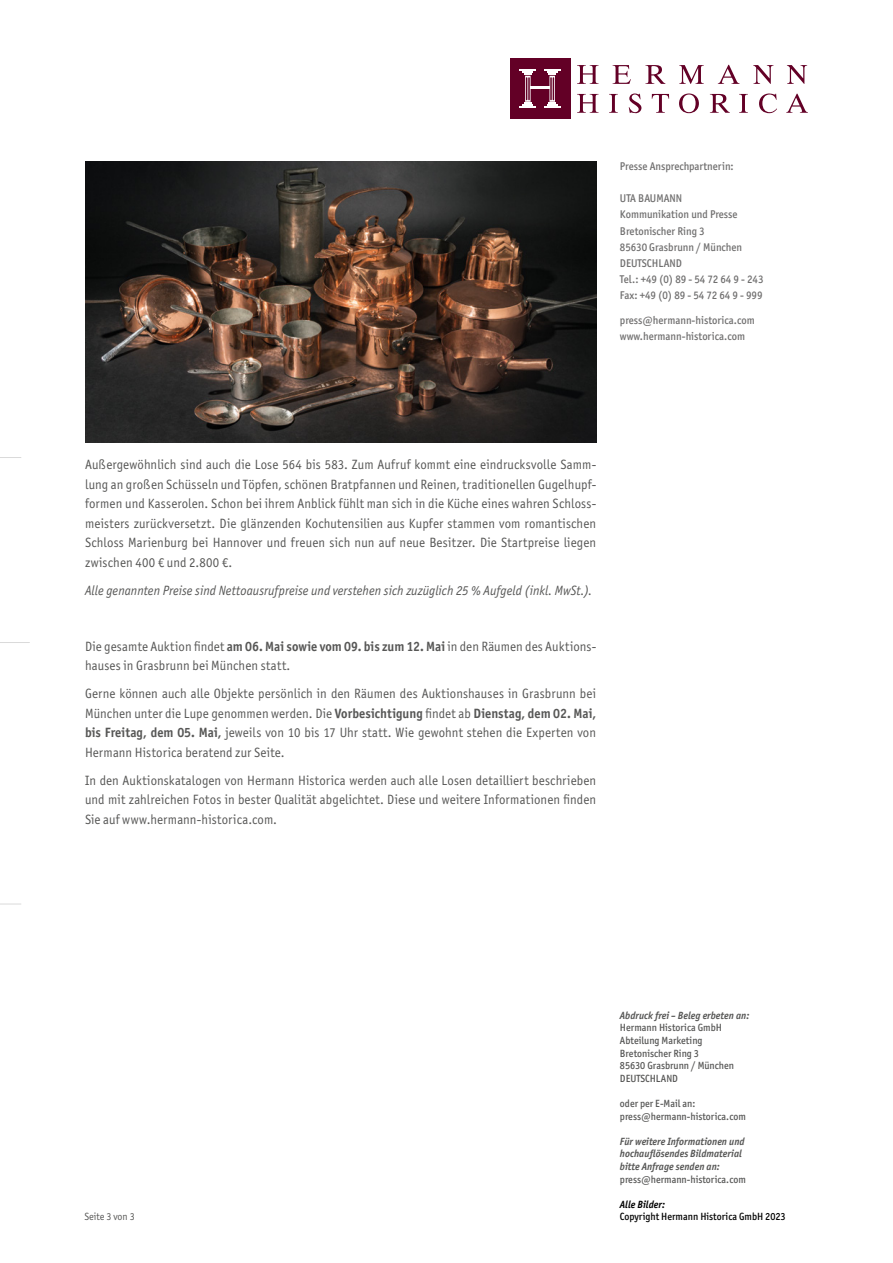
<style>
.page{position:relative;width:893px;height:1263px;background:#fff}
.page>*{position:absolute;margin:0;border:0;box-sizing:border-box;transform-origin:0 0}
.t1{font:13.5px/19.5px "Officina Sans ITC Std";letter-spacing:.015em;color:#575756;text-align:justify;scale:.95 1}
.t2{font:italic 13.5px "Officina Sans ITC Std";letter-spacing:.005em;color:#575756;scale:.95 1}
.t3{font:500 11.25px/16.2px "Officina Sans ITC Pro";color:#706f6f;scale:.95 1}
.t4{font:500 10.5px/12.6px "Officina Sans ITC Pro";color:#575756;scale:.95 1}
.t5{font:italic 700 10.5px/12.6px "Officina Sans ITC Pro";color:#575756;scale:.95 1}
.t6{font:500 10.5px "Officina Sans ITC Pro";color:#000;scale:.95 1}
.t7{font:italic 700 10.5px "Officina Sans ITC Pro";color:#000;scale:.95 1}
.t8{font:10.5px "Officina Sans ITC Std";color:#575756;scale:.95 1}
.s1{font-family:"Officina Sans ITC Pro";font-weight:700}
</style>
<div class="page">
<svg style="left:577px;top:65px;width:21px;height:19px"></svg>
<svg style="left:613px;top:65px;width:18px;height:19px"></svg>
<svg style="left:645px;top:65px;width:20px;height:19px"></svg>
<svg style="left:679px;top:65px;width:25px;height:19px"></svg>
<svg style="left:718px;top:65px;width:21px;height:19px"></svg>
<svg style="left:753px;top:65px;width:20px;height:19px"></svg>
<svg style="left:787px;top:65px;width:20px;height:19px"></svg>
<svg style="left:577px;top:94px;width:21px;height:19px"></svg>
<svg style="left:609px;top:94px;width:9px;height:19px"></svg>
<svg style="left:629px;top:94px;width:12px;height:19px"></svg>
<svg style="left:652px;top:94px;width:17px;height:19px"></svg>
<svg style="left:679px;top:94px;width:20px;height:19px"></svg>
<svg style="left:710px;top:94px;width:20px;height:19px"></svg>
<svg style="left:739px;top:94px;width:9px;height:19px"></svg>
<svg style="left:759px;top:94px;width:18px;height:19px"></svg>
<svg style="left:786px;top:94px;width:22px;height:19px"></svg>
<div style="left:510px;top:58px;width:60px;height:61px;background:#630026"></div>
<hr style="left:530px;top:87px;width:20px;height:2px;background:#fff">
<svg style="left:520px;top:70px;width:16px;height:38px"></svg>
<svg style="left:544px;top:70px;width:16px;height:38px"></svg>
<svg style="left:0;top:457px;width:21px;height:1px"></svg>
<hr style="left:0;top:642px;width:30px;height:1px;background:#dadada">
<svg style="left:0;top:904px;width:21px;height:1px"></svg>
<img style="left:85px;top:162px;width:511px;height:280px">
<p class="t3" style="left:620px;top:158px;width:121px">Presse Ansprechpartnerin:</p>
<p class="t3" style="left:620px;top:190px;width:152px">UTA BAUMANN<br>Kommunikation und Presse<br>Bretonischer Ring 3<br>85630 Grasbrunn / München<br>DEUTSCHLAND<br>Tel.: +49 (0) 89 - 54 72 64 9 - 243<br>Fax: +49 (0) 89 - 54 72 64 9 - 999</p>
<p class="t3" style="left:620px;top:312px;width:143px">press@hermann-historica.com www.hermann-historica.com</p>
<p class="t1" style="left:85px;top:455px;width:539px">Außergewöhnlich sind auch die Lose 564 bis 583. Zum Aufruf kommt eine eindrucksvolle Samm&shy;lung an großen Schüsseln und Töpfen, schönen Bratpfannen und Reinen, traditionellen Gugelhupf&shy;formen und Kasserolen. Schon bei ihrem Anblick fühlt man sich in die Küche eines wahren Schloss&shy;meisters zurückversetzt. Die glänzenden Kochutensilien aus Kupfer stammen vom romantischen Schloss Marienburg bei Hannover und freuen sich nun auf neue Besitzer. Die Startpreise liegen zwischen 400 € und 2.800 €.</p>
<p class="t2" style="left:85px;top:582px;width:535px">Alle genannten Preise sind Nettoausrufpreise und verstehen sich zuzüglich 25 % Aufgeld (inkl. MwSt.).</p>
<p class="t1" style="left:85px;top:636px;width:539px">Die gesamte Auktion findet <span class="s1">am 06. Mai sowie vom 09. bis zum 12. Mai</span> in den Räumen des Auktions&shy;hauses in Grasbrunn bei München statt.</p>
<p class="t1" style="left:85px;top:684px;width:539px">Gerne können auch alle Objekte persönlich in den Räumen des Auktionshauses in Grasbrunn bei München unter die Lupe genommen werden. Die <span class="s1">Vorbesichtigung</span> findet ab <span class="s1">Dienstag, dem 02. Mai, bis Freitag, dem 05. Mai,</span> jeweils von 10 bis 17 Uhr statt. Wie gewohnt stehen die Experten von Hermann Historica beratend zur Seite.</p>
<p class="t1" style="left:85px;top:770px;width:540px">In den Auktionskatalogen von Hermann Historica werden auch alle Losen detailliert beschrieben und mit zahlreichen Fotos in bester Qualität abgelichtet. Diese und weitere Informationen finden Sie auf www.hermann-historica.com.</p>
<p class="t8" style="left:84px;top:1211px;width:55px">Seite 3 von 3</p>
<p class="t5" style="left:620px;top:1009px;width:138px">Abdruck frei – Beleg erbeten an:</p>
<p class="t4" style="left:620px;top:1021px;width:122px">Hermann Historica GmbH<br>Abteilung Marketing<br>Bretonischer Ring 3<br>85630 Grasbrunn / München<br>DEUTSCHLAND</p>
<p class="t4" style="left:620px;top:1097px;width:134px">oder per E-Mail an: press@hermann-historica.com</p>
<p class="t5" style="left:620px;top:1135px;width:133px">Für weitere Informationen und hochauflösendes Bildmaterial bitte Anfrage senden an:</p>
<p class="t4" style="left:620px;top:1173px;width:134px">press@hermann-historica.com</p>
<p class="t7" style="left:620px;top:1198px;width:49px">Alle Bilder:</p>
<p class="t6" style="left:620px;top:1210px;width:176px">Copyright Hermann Historica GmbH 2023</p>
</div>
